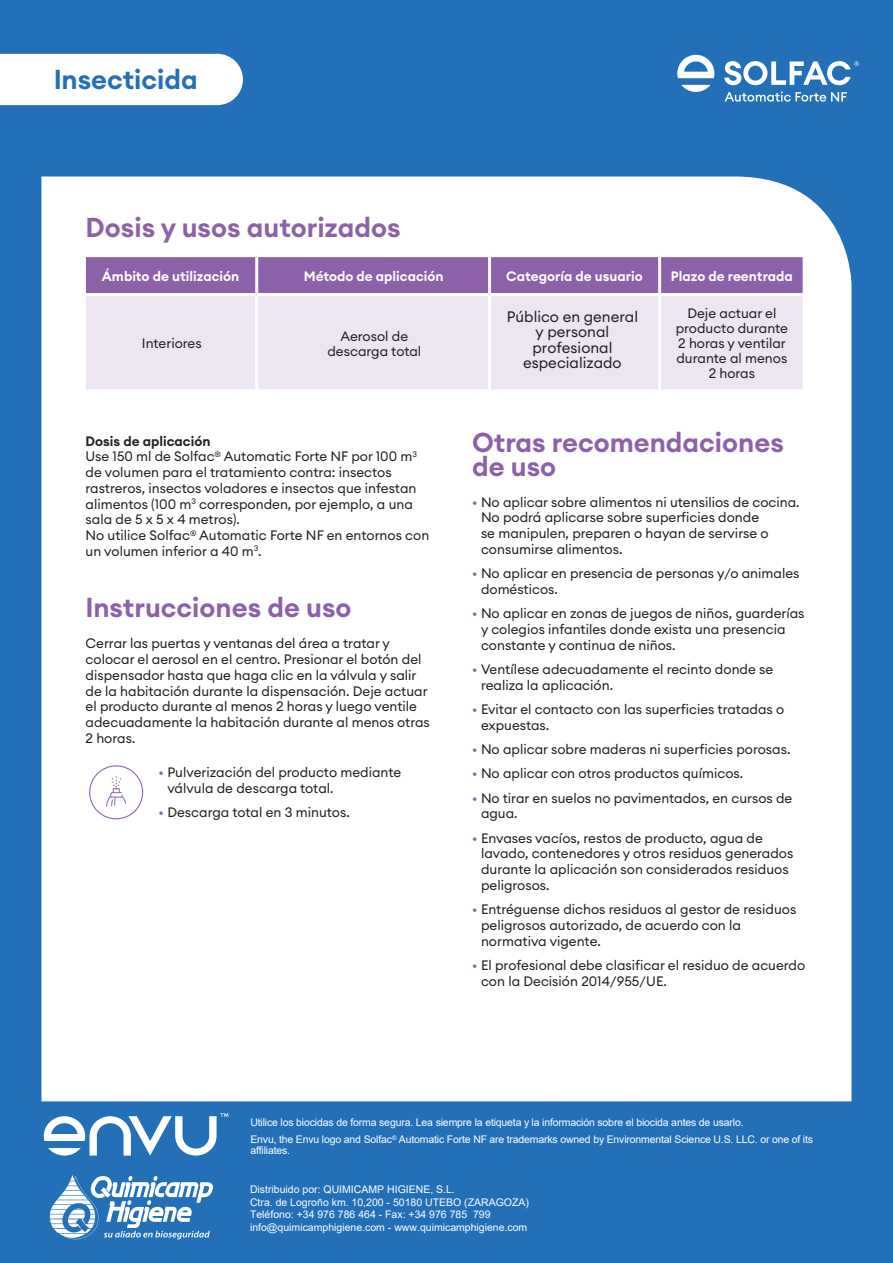
<style>
.page{position:relative;width:893px;height:1263px;background:#2370b9}
.page>*{position:absolute;margin:0;border:0;box-sizing:border-box;transform-origin:0 0}
.t1{font:600 27px/24px "Euclid Circular A";color:#8c61a9}
.Main_Heading{font:600 27px "Euclid Circular A";color:#2370b9}
.t2{font:15px/14.7px "Euclid Circular A";color:#231f20;text-align:center}
.Body_Text{font:13.5px/15.8px "Euclid Circular A";color:#231f20}
.t3{font:600 13.5px "Euclid Circular A";color:#fff}
.Body_Text-2{font:600 13.5px "Euclid Circular A";color:#231f20}
.t4{font:10.5px/12.6px "Arial";letter-spacing:-.015em;color:#fff}
.s1{font-size:12.75px;color:#8c61a9}
</style>
<div class="page">
<div style="left:41px;top:177px;width:810px;height:924px;background:#fff"></div>
<div style="left:0;top:54px;width:243px;height:51px;background:#fff"></div>
<div style="left:86px;top:257px;width:717px;height:36px;background:#8c61a9"></div>
<div style="left:86px;top:296px;width:717px;height:93px;background:#ede6f2"></div>
<hr style="left:255px;top:296px;width:3px;height:93px;background:#fff">
<hr style="left:488px;top:296px;width:3px;height:93px;background:#fff">
<hr style="left:658px;top:296px;width:3px;height:93px;background:#fff">
<hr style="left:803px;top:296px;width:3px;height:93px;background:#fff">
<hr style="left:83px;top:389px;width:174px;height:3px;background:#fff">
<hr style="left:257px;top:389px;width:233px;height:3px;background:#fff">
<hr style="left:490px;top:389px;width:170px;height:3px;background:#fff">
<hr style="left:660px;top:389px;width:146px;height:3px;background:#fff">
<hr style="left:83px;top:296px;width:3px;height:93px;background:#fff">
<hr style="left:83px;top:254px;width:174px;height:3px;background:#fff">
<hr style="left:83px;top:257px;width:3px;height:36px;background:#fff">
<hr style="left:257px;top:254px;width:233px;height:3px;background:#fff">
<hr style="left:255px;top:257px;width:3px;height:36px;background:#fff">
<hr style="left:83px;top:293px;width:174px;height:3px;background:#fff">
<hr style="left:257px;top:293px;width:233px;height:3px;background:#fff">
<hr style="left:490px;top:254px;width:170px;height:3px;background:#fff">
<hr style="left:488px;top:257px;width:3px;height:36px;background:#fff">
<hr style="left:490px;top:293px;width:170px;height:3px;background:#fff">
<hr style="left:660px;top:254px;width:146px;height:3px;background:#fff">
<hr style="left:658px;top:257px;width:3px;height:36px;background:#fff">
<hr style="left:803px;top:257px;width:3px;height:36px;background:#fff">
<hr style="left:660px;top:293px;width:146px;height:3px;background:#fff">
<svg style="left:106px;top:776px;width:21px;height:31px"></svg>
<div style="left:89px;top:765px;width:54px;height:54px;border:1px solid #8c61a9;border-radius:50%"></div>
<svg style="left:724px;top:61px;width:135px;height:24px"></svg>
<svg style="left:677px;top:55px;width:37px;height:37px"></svg>
<svg style="left:725px;top:91px;width:122px;height:11px"></svg>
<svg style="left:44px;top:1113px;width:184px;height:42px"></svg>
<img style="left:49px;top:1175px;width:164px;height:65px">
<p class="Main_Heading" style="left:54px;top:62px;width:146px">Insecticida</p>
<p class="t1" style="left:86px;top:216px;width:317px">Dosis y usos autorizados</p>
<p class="t3" style="left:102px;top:267px;width:139px">Ámbito de utilización</p>
<p class="t3" style="left:304px;top:267px;width:141px">Método de aplicación</p>
<p class="t3" style="left:506px;top:267px;width:138px">Categoría de usuario</p>
<p class="t3" style="left:671px;top:267px;width:123px">Plazo de reentrada</p>
<p class="Body_Text" style="left:142px;top:335px;width:61px">Interiores</p>
<p class="Body_Text" style="left:341px;top:328px;width:69px">Aerosol de</p>
<p class="Body_Text" style="left:327px;top:343px;width:95px">descarga total</p>
<p class="Body_Text-2" style="left:86px;top:432px;width:126px">Dosis de aplicación</p>
<p class="Body_Text" style="left:86px;top:449px;width:333px">Use 150 ml de Solfac<sup>®</sup> Automatic Forte NF por 100 m<sup>3</sup></p>
<p class="Body_Text" style="left:86px;top:464px;width:332px">de volumen para el tratamiento contra: insectos rastreros, insectos voladores e insectos que infestan alimentos (100 m<sup>3</sup> corresponden, por ejemplo, a una sala de 5 x 5 x 4 metros).</p>
<p class="Body_Text" style="left:86px;top:527px;width:345px">No utilice Solfac<sup>®</sup> Automatic Forte NF en entornos con un volumen inferior a 40 m<sup>3</sup>.</p>
<p class="t1" style="left:86px;top:595px;width:267px">Instrucciones de uso</p>
<p class="Body_Text" style="left:86px;top:635px;width:346px">Cerrar las puertas y ventanas del área a tratar y colocar el aerosol en el centro. Presionar el botón del dispensador hasta que haga clic en la válvula y salir de la habitación durante la dispensación. Deje actuar el producto durante al menos 2 horas y luego ventile adecuadamente la habitación durante al menos otras 2 horas.</p>
<p class="Body_Text" style="left:167px;top:764px;width:235px;text-indent:-9px"><span class="s1">•</span> Pulverización del producto mediante válvula de descarga total.</p>
<p class="Body_Text" style="left:158px;top:804px;width:193px"><span class="s1">•</span> Descarga total en 3 minutos.</p>
<p class="t2" style="left:507px;top:309px;width:133px">Público en general y personal</p>
<p class="t2" style="left:523px;top:340px;width:100px">profesional especializado</p>
<p class="Body_Text" style="left:676px;top:306px;width:114px;line-height:15px;text-align:center">Deje actuar el producto durante<br>2 horas y ventilar durante al menos<br>2 horas</p>
<p class="t1" style="left:472px;top:431px;width:313px">Otras recomendaciones de uso</p>
<p class="Body_Text" style="left:481px;top:494px;width:320px;text-indent:-9px"><span class="s1">•</span> No aplicar sobre alimentos ni utensilios de cocina.<br>No podrá aplicarse sobre superficies donde<br>se manipulen, preparen o hayan de servirse o consumirse alimentos.</p>
<p class="Body_Text" style="left:481px;top:565px;width:320px;text-indent:-9px"><span class="s1">•</span> No aplicar en presencia de personas y/o animales domésticos.</p>
<p class="Body_Text" style="left:481px;top:605px;width:325px;text-indent:-9px"><span class="s1">•</span> No aplicar en zonas de juegos de niños, guarderías y colegios infantiles donde exista una presencia constante y continua de niños.</p>
<p class="Body_Text" style="left:481px;top:661px;width:294px;text-indent:-9px"><span class="s1">•</span> Ventílese adecuadamente el recinto donde se realiza la aplicación.</p>
<p class="Body_Text" style="left:481px;top:701px;width:305px;text-indent:-9px"><span class="s1">•</span> Evitar el contacto con las superficies tratadas o expuestas.</p>
<p class="Body_Text" style="left:472px;top:741px;width:320px"><span class="s1">•</span> No aplicar sobre maderas ni superficies porosas.</p>
<p class="Body_Text" style="left:472px;top:765px;width:273px"><span class="s1">•</span> No aplicar con otros productos químicos.</p>
<p class="Body_Text" style="left:481px;top:790px;width:313px;text-indent:-9px"><span class="s1">•</span> No tirar en suelos no pavimentados, en cursos de agua.</p>
<p class="Body_Text" style="left:481px;top:830px;width:314px;text-indent:-9px"><span class="s1">•</span> Envases vacíos, restos de producto, agua de lavado, contenedores y otros residuos generados durante la aplicación son considerados residuos peligrosos.</p>
<p class="Body_Text" style="left:481px;top:901px;width:317px;text-indent:-9px"><span class="s1">•</span> Entréguense dichos residuos al gestor de residuos peligrosos autorizado, de acuerdo con la normativa vigente.</p>
<p class="Body_Text" style="left:481px;top:957px;width:326px;text-indent:-9px"><span class="s1">•</span> El profesional debe clasificar el residuo de acuerdo con la Decisión 2014/955/UE.</p>
<p class="t4" style="left:250px;top:1114px;width:564px;line-height:16.8px">Utilice los biocidas de forma segura. Lea siempre la etiqueta y la información sobre el biocida antes de usarlo.<br>Envu, the Envu logo and Solfac<sup>®</sup> Automatic Forte NF are trademarks owned by Environmental Science U.S. LLC. or one of its</p>
<p class="t4" style="left:250px;top:1144px;width:41px">affiliates.</p>
<p class="t4" style="left:250px;top:1183px;width:280px">Distribuido por: QUIMICAMP HIGIENE, S.L.<br>Ctra. de Logroño km. 10,200 - 50180 UTEBO (ZARAGOZA)<br>Teléfono: +34 976 786 464 - Fax: +34 976 785 799 info@quimicamphigiene.com - www.quimicamphigiene.com</p>
</div>
